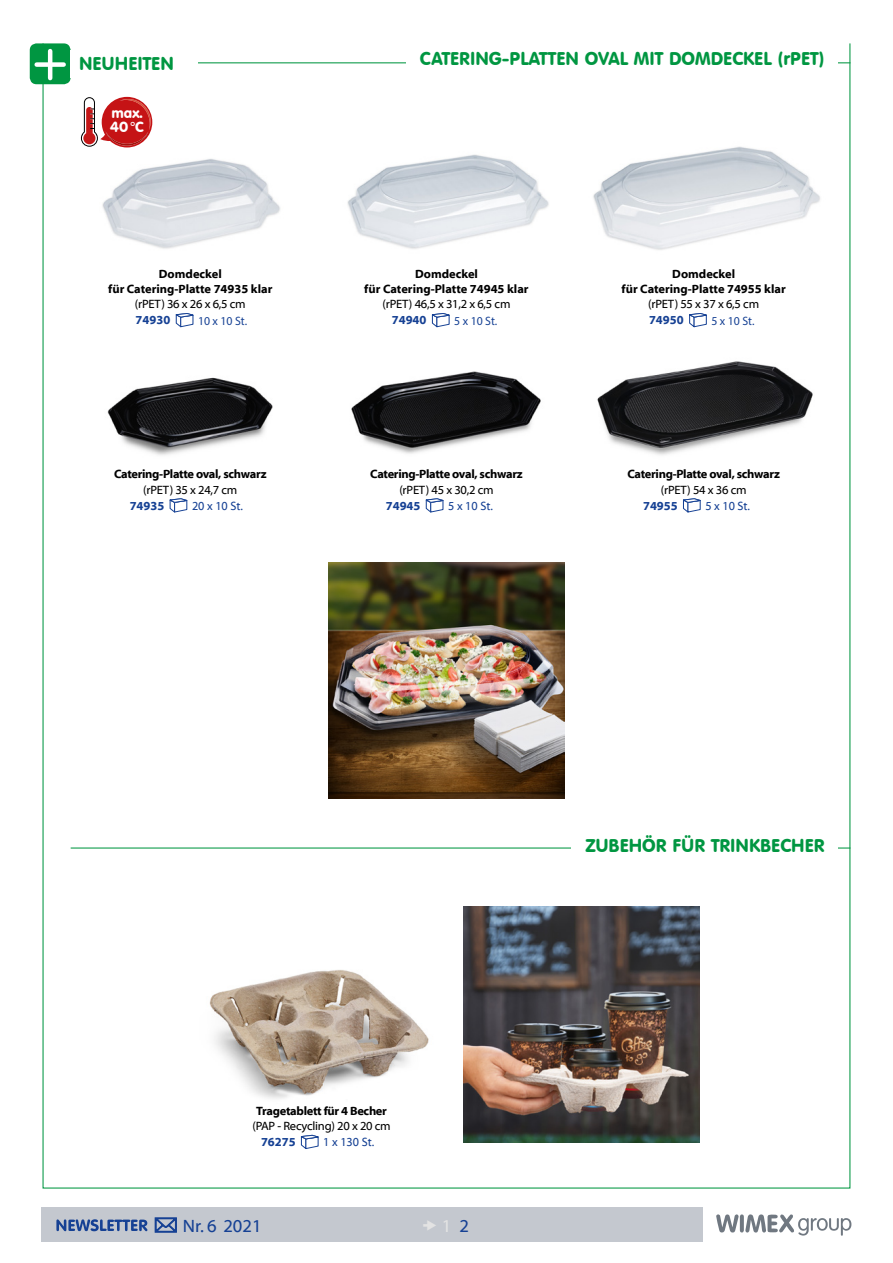
<style>
.page{position:relative;width:893px;height:1263px;background:#fff}
.page>*{position:absolute;margin:0;border:0;box-sizing:border-box;transform-origin:0 0}
.t1{font:18px "VAG Rounded BT";color:#009641}
.t2{font:18px "Myriad Web Pro";color:#164194}
.t3{font:18px "Myriad Web Pro";color:#e3e3e3}
.t4{font:14.1px/14.1px "VAG Rounded BT";color:#fff}
.t5{font:700 12.15px/14.9px "Myriad Web Pro";letter-spacing:-.01em;color:#000;text-align:center}
.t6{font:12.15px "Myriad Web Pro";letter-spacing:-.02em;color:#000}
.t7{font:700 12.15px "Myriad Web Pro";color:#164194}
.t8{font:12.15px "Myriad Web Pro";color:#164194}
.t9{font:12.15px "Myriad Pro";color:#164194}
.s1{color:#164194}
</style>
<div class="page">
<hr style="left:71px;top:847px;width:779px;height:1px;background:#009641">
<div style="left:572px;top:836px;width:266px;height:27px;background:#fff"></div>
<div style="left:30px;top:43px;width:41px;height:41px;background:#009641;border-radius:7px"></div>
<div style="left:37px;top:62px;width:27px;height:5px;background:#fff"></div>
<hr style="left:48px;top:51px;width:4px;height:27px;background:#fff">
<hr style="left:71px;top:62px;width:779px;height:1px;background:#009641">
<div style="left:407px;top:49px;width:431px;height:27px;background:#fff"></div>
<img style="left:209px;top:970px;width:220px;height:165px">
<svg style="left:300px;top:1135px;width:19px;height:14px"></svg>
<img style="left:464px;top:907px;width:235px;height:235px">
<img style="left:107px;top:377px;width:166px;height:78px">
<svg style="left:169px;top:498px;width:19px;height:15px"></svg>
<img style="left:597px;top:361px;width:216px;height:94px">
<svg style="left:683px;top:498px;width:18px;height:15px"></svg>
<img style="left:351px;top:371px;width:190px;height:83px">
<svg style="left:425px;top:498px;width:19px;height:15px"></svg>
<img style="left:329px;top:562px;width:235px;height:236px">
<svg style="left:178px;top:325px;width:14px;height:3px"></svg>
<img style="left:102px;top:119px;width:178px;height:206px">
<svg style="left:689px;top:319px;width:18px;height:9px"></svg>
<img style="left:593px;top:146px;width:227px;height:173px">
<svg style="left:432px;top:324px;width:18px;height:4px"></svg>
<img style="left:347px;top:154px;width:202px;height:170px">
<svg style="left:716px;top:1214px;width:135px;height:22px"></svg>
<div style="left:41px;top:1208px;width:662px;height:34px;background:#c4c8cf"></div>
<svg style="left:56px;top:1219px;width:91px;height:12px"></svg>
<svg style="left:155px;top:1217px;width:22px;height:16px"></svg>
<div style="left:71px;top:51px;width:127px;height:27px;background:#fff"></div>
<svg style="left:81px;top:97px;width:71px;height:50px"></svg>
<h1 class="t1" style="left:79px;top:52px;width:96px">NEUHEITEN</h1>
<h1 class="t1" style="left:420px;top:47px;width:406px">CATERING-PLATTEN OVAL MIT DOMDECKEL (rPET)</h1>
<p class="t4" style="left:110px;top:106px;width:35px">max.<br>40°C</p>
<p class="t5" style="left:108px;top:267px;width:166px">Domdeckel<br>für Catering-Platte 74935 klar</p>
<p class="t5" style="left:364px;top:267px;width:166px">Domdeckel<br>für Catering-Platte 74945 klar</p>
<p class="t5" style="left:621px;top:267px;width:166px">Domdeckel<br>für Catering-Platte 74955 klar</p>
<p class="t6" style="left:135px;top:298px;width:112px">(rPET) 36 x 26 x 6,5 cm</p>
<p class="t6" style="left:382px;top:298px;width:129px">(rPET) 46,5 x 31,2 x 6,5 cm</p>
<p class="t6" style="left:648px;top:298px;width:112px">(rPET) 55 x 37 x 6,5 cm</p>
<p class="t7" style="left:136px;top:314px;width:36px">74930</p>
<p class="t9" style="left:198px;top:313px;width:51px">10 x 10 St.</p>
<p class="t7" style="left:392px;top:314px;width:36px">74940</p>
<p class="t9" style="left:454px;top:313px;width:45px">5 x 10 St.</p>
<p class="t7" style="left:649px;top:314px;width:36px">74950</p>
<p class="t9" style="left:711px;top:313px;width:45px">5 x 10 St.</p>
<p class="t5" style="left:114px;top:467px;width:154px">Catering-Platte oval, schwarz</p>
<p class="t7" style="left:130px;top:499px;width:36px">74935</p>
<p class="t8" style="left:192px;top:499px;width:52px">20 x 10 St.</p>
<p class="t6" style="left:143px;top:483px;width:96px">(rPET) 35 x 24,7 cm</p>
<p class="t5" style="left:370px;top:467px;width:154px">Catering-Platte oval, schwarz</p>
<p class="t7" style="left:386px;top:499px;width:36px">74945</p>
<p class="t8" style="left:448px;top:499px;width:46px">5 x 10 St.</p>
<p class="t6" style="left:399px;top:483px;width:96px">(rPET) 45 x 30,2 cm</p>
<p class="t5" style="left:627px;top:467px;width:154px">Catering-Platte oval, schwarz</p>
<p class="t7" style="left:643px;top:499px;width:36px">74955</p>
<p class="t8" style="left:705px;top:499px;width:46px">5 x 10 St.</p>
<p class="t6" style="left:661px;top:483px;width:87px">(rPET) 54 x 36 cm</p>
<h1 class="t1" style="left:586px;top:834px;width:240px">ZUBEHÖR FÜR TRINKBECHER</h1>
<p class="t5" style="left:256px;top:1103px;width:132px">Tragetablett für 4 Becher</p>
<p class="t7" style="left:261px;top:1135px;width:36px">76275</p>
<p class="t8" style="left:323px;top:1136px;width:52px">1 x 130 St.</p>
<p class="t6" style="left:253px;top:1119px;width:140px">(PAP - Recycling) 20 x 20 cm</p>
<h1 class="t2" style="left:183px;top:1216px;width:80px">Nr. 6 2021</h1>
<h1 class="t3" style="left:442px;top:1216px;width:28px">1 <span class="s1">2</span></h1>
</div>
